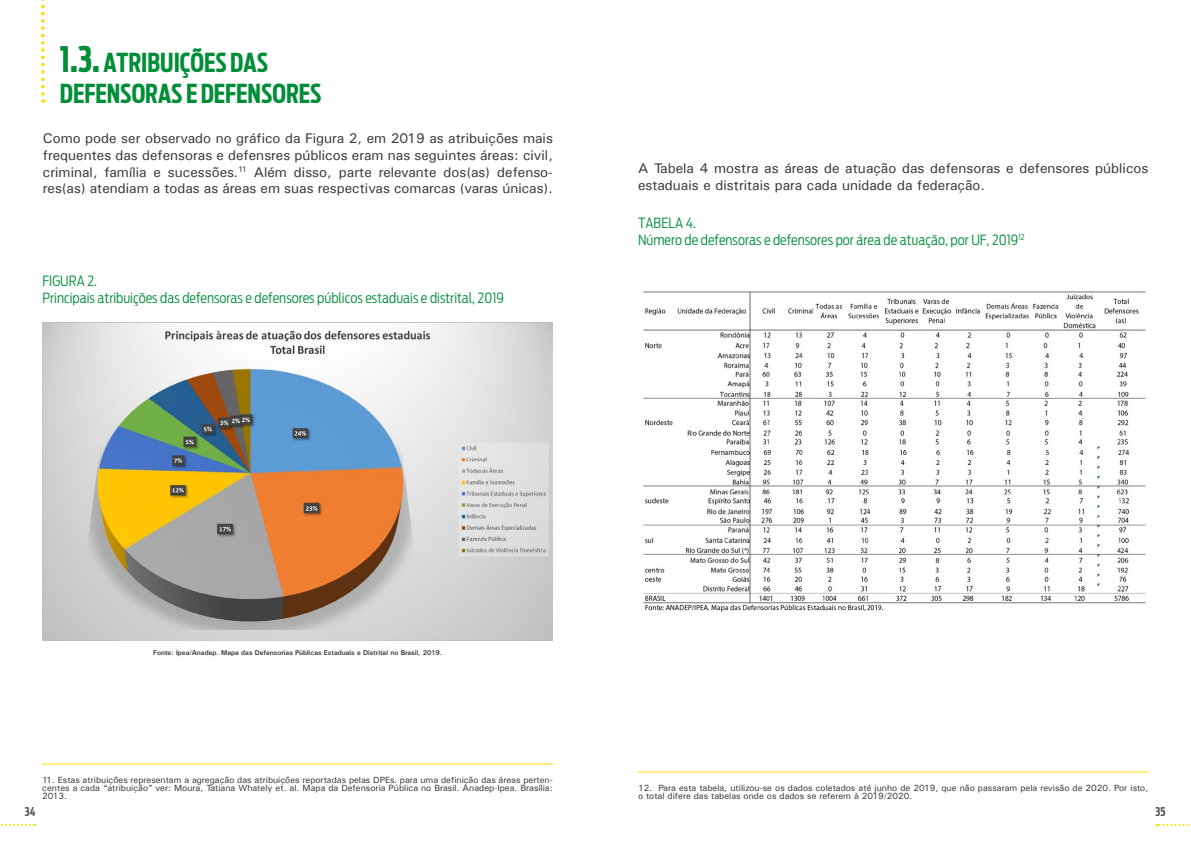
<style>
.page{position:relative;width:1191px;height:842px;background:#fff}
.page>*{position:absolute;margin:0;border:0;box-sizing:border-box;transform-origin:0 0}
.t1{font:700 26px/31.2px "Antenna Extra Cond";color:#028e39}
.t2{font:14px/16.8px "Univers";color:#3d3d3c;text-align:justify}
.t3{font:300 14px/16.8px "Antenna Cond";color:#028e39}
.t4{font:700 12px "Antenna Extra Cond";color:#575756}
.t5{font:9px/8px "Univers";color:#3d3d3c;text-align:justify}
.t6{font:700 7px "Univers";color:#3d3d3c}
.s1{font-size:35px}
</style>
<div class="page">
<svg style="left:0;top:824px;width:35px;height:2px"></svg>
<svg style="left:1156px;top:824px;width:35px;height:2px"></svg>
<hr style="left:42px;top:764px;width:511px;height:1px;background:#ffdd09">
<svg style="left:41px;top:0;width:4px;height:103px"></svg>
<img style="left:43px;top:323px;width:509px;height:318px">
<hr style="left:638px;top:772px;width:510px;height:1px;background:#ffdd09">
<img style="left:643px;top:291px;width:503px;height:321px">
<h1 class="t1" style="left:60px;top:47px;width:263px"><span class="s1">1.3.</span> ATRIBUIÇÕES DAS<br>DEFENSORAS E DEFENSORES</h1>
<p class="t2" style="left:43px;top:129px;width:511px">Como pode ser observado no gráfico da Figura 2, em 2019 as atribuições mais frequentes das defensoras e defensres públicos eram nas seguintes áreas: civil, criminal, família e sucessões.<sup>11</sup> Além disso, parte relevante dos(as) defenso&shy;res(as) atendiam a todas as áreas em suas respectivas comarcas (varas únicas).</p>
<p class="t3" style="left:43px;top:273px;width:463px">FIGURA 2.<br>Principais atribuições das defensoras e defensores públicos estaduais e distrital, 2019</p>
<p class="t2" style="left:638px;top:159px;width:512px">A Tabela 4 mostra as áreas de atuação das defensoras e defensores públicos estaduais e distritais para cada unidade da federação.</p>
<p class="t3" style="left:638px;top:214px;width:388px">TABELA 4.<br>Número de defensoras e defensores por área de atuação, por UF, 2019<sup>12</sup></p>
<p class="t6" style="left:153px;top:649px;width:290px">Fonte: Ipea/Anadep. Mapa das Defensorias Públicas Estaduais e Distrital no Brasil, 2019.</p>
<p class="t5" style="left:42px;top:776px;width:512px">11. Estas atribuições representam a agregação das atribuições reportadas pelas DPEs. para uma definição das áreas perten&shy;centes a cada “atribuição” ver: Moura, Tatiana Whately et. al. Mapa da Defensoria Pública no Brasil. Anadep-Ipea. Brasília:<br>2013.</p>
<p class="t5" style="left:638px;top:784px;width:512px">12. Para esta tabela, utilizou-se os dados coletados até junho de 2019, que não passaram pela revisão de 2020. Por isto, o total difere das tabelas onde os dados se referem à 2019/2020.</p>
<p class="t4" style="left:25px;top:805px;width:12px">34</p>
<p class="t4" style="left:1155px;top:805px;width:11px">35</p>
</div>
